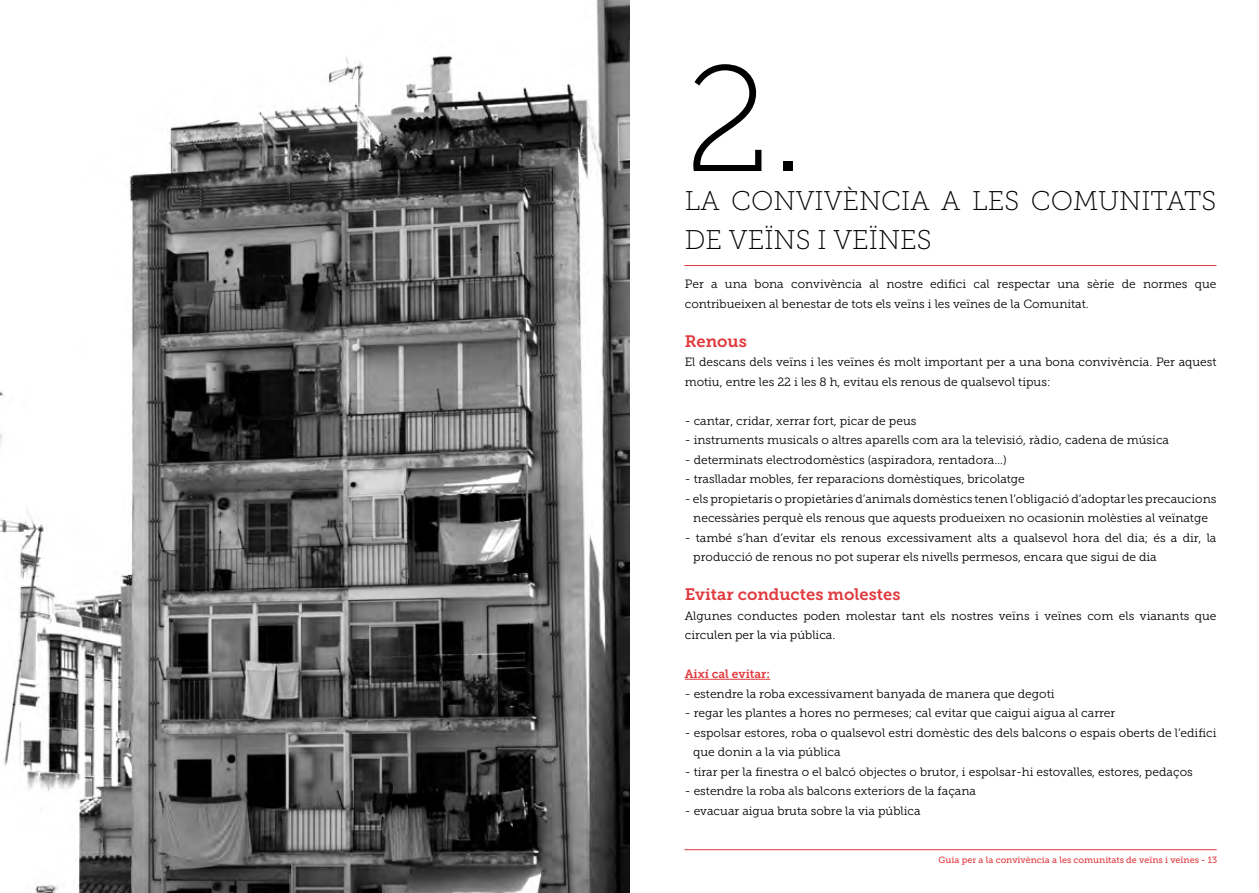
<style>
.page{position:relative;width:1259px;height:893px;background:#fff}
.page>*{position:absolute;margin:0;border:0;box-sizing:border-box;transform-origin:0 0}
.t1{font:150px "Museo Slab 100";color:#000}
.t2{font:27px/39px "Museo Slab 100";color:#000}
.t3{font:16.5px "Museo Slab 700";color:#e03a3e}
.t4{font:12px/19.5px "Museo Slab 300";color:#000}
.t5{font:12px "Museo Slab 700";color:#e03a3e}
.t6{font:9px "Museo Slab 500";color:#e03a3e}
</style>
<div class="page">
<hr style="left:684px;top:849px;width:532px;height:1px;background:#e03a3e">
<hr style="left:685px;top:679px;width:85px;height:1px;background:#e03a3e">
<img style="left:0;top:0;width:629px;height:893px">
<hr style="left:684px;top:265px;width:532px;height:1px;background:#e03a3e">
<h1 class="t1" style="left:685px;top:39px;width:122px">2.</h1>
<h2 class="t2" style="left:685px;top:181px;width:533px">LA CONVIVÈNCIA A LES COMUNITATS<br>DE VEÏNS I VEÏNES</h2>
<p class="t4" style="left:685px;top:274px;width:533px">Per a una bona convivència al nostre edifici cal respectar una sèrie de normes que contribueixen al benestar de tots els veïns i les veïnes de la Comunitat.</p>
<h3 class="t3" style="left:685px;top:331px;width:64px">Renous</h3>
<p class="t4" style="left:685px;top:352px;width:533px">El descans dels veïns i les veïnes és molt important per a una bona convivència. Per aquest motiu, entre les 22 i les 8 h, evitau els renous de qualsevol tipus:</p>
<p class="t4" style="left:685px;top:411px;width:233px">- cantar, cridar, xerrar fort, picar de peus</p>
<p class="t4" style="left:685px;top:430px;width:486px">- instruments musicals o altres aparells com ara la televisió, ràdio, cadena de música</p>
<p class="t4" style="left:685px;top:450px;width:323px">- determinats electrodomèstics (aspiradora, rentadora…)</p>
<p class="t4" style="left:685px;top:469px;width:342px">- traslladar mobles, fer reparacions domèstiques, bricolatge</p>
<p class="t4" style="left:685px;top:489px;width:533px;text-align:center">- els propietaris o propietàries d’animals domèstics tenen l’obligació d’adoptar les precaucions necessàries perquè els renous que aquests produeixen no ocasionin molèsties al veïnatge</p>
<p class="t4" style="left:693px;top:528px;width:525px;text-indent:-9px">- també s’han d’evitar els renous excessivament alts a qualsevol hora del dia; és a dir, la producció de renous no pot superar els nivells permesos, encara que sigui de dia</p>
<h3 class="t3" style="left:685px;top:585px;width:217px">Evitar conductes molestes</h3>
<p class="t4" style="left:685px;top:606px;width:533px">Algunes conductes poden molestar tant els nostres veïns i veïnes com els vianants que circulen per la via pública.</p>
<p class="t5" style="left:685px;top:667px;width:87px">Així cal evitar:</p>
<p class="t4" style="left:685px;top:684px;width:371px">- estendre la roba excessivament banyada de manera que degoti</p>
<p class="t4" style="left:685px;top:703px;width:432px">- regar les plantes a hores no permeses; cal evitar que caigui aigua al carrer</p>
<p class="t4" style="left:693px;top:723px;width:524px;text-indent:-9px">- espolsar estores, roba o qualsevol estri domèstic des dels balcons o espais oberts de l’edifici que donin a la via pública</p>
<p class="t4" style="left:685px;top:762px;width:509px">- tirar per la finestra o el balcó objectes o brutor, i espolsar-hi estovalles, estores, pedaços</p>
<p class="t4" style="left:685px;top:781px;width:293px">- estendre la roba als balcons exteriors de la façana</p>
<p class="t4" style="left:685px;top:801px;width:237px">- evacuar aigua bruta sobre la via pública</p>
<p class="t6" style="left:938px;top:855px;width:280px">Guia per a la convivència a les comunitats de veïns i veïnes - 13</p>
</div>
